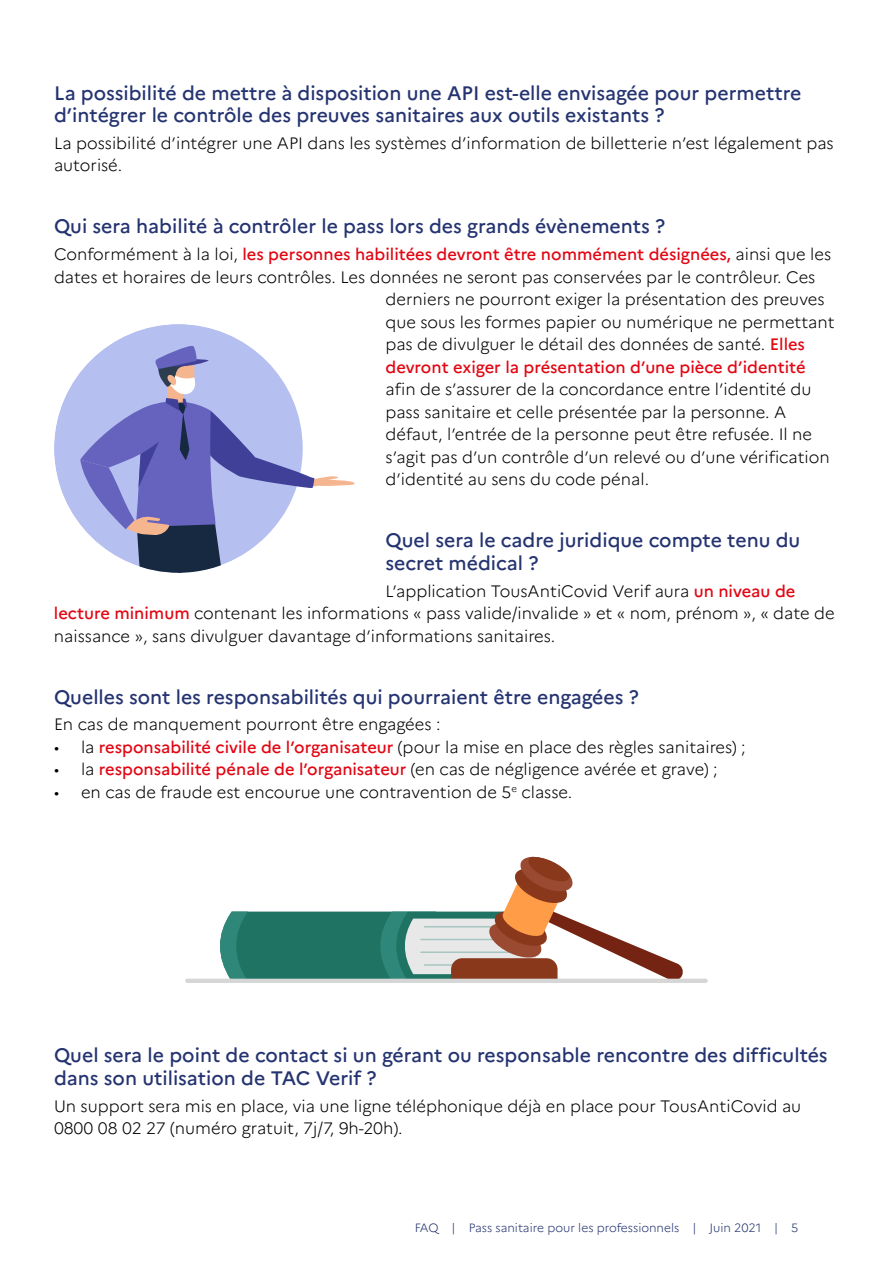
<style>
.page{position:relative;width:893px;height:1263px;background:#fff}
.page>*{position:absolute;margin:0;border:0;box-sizing:border-box;transform-origin:0 0}
.t1{font:500 19.5px/22.5px "Marianne";color:#253471}
.t2{font:300 16.5px/22.5px "Marianne";color:#000}
.t3{font:500 16.5px "Marianne";color:#e30613}
.t4{font:300 12px "Marianne";color:#253471}
.s1{font-weight:300;color:#000}
.s2{font-weight:500;color:#e30613}
</style>
<div class="page">
<svg style="left:217px;top:856px;width:467px;height:123px"></svg>
<hr style="left:185px;top:979px;width:523px;height:4px;background:#d6d6d6;border-radius:2px">
<svg style="left:54px;top:324px;width:190px;height:200px"></svg>
<svg style="left:80px;top:343px;width:275px;height:230px"></svg>
<p class="t1" style="left:54px;top:81px;width:749px">La possibilité de mettre à disposition une API est-elle envisagée pour permettre d’intégrer le contrôle des preuves sanitaires aux outils existants ?</p>
<p class="t2" style="left:54px;top:132px;width:781px">La possibilité d’intégrer une API dans les systèmes d’information de billetterie n’est légalement pas autorisé.</p>
<p class="t1" style="left:54px;top:215px;width:613px">Qui sera habilité à contrôler le pass lors des grands évènements ?</p>
<p class="t3" style="left:54px;top:244px;width:779px"><span class="s1">Conformément à la loi,</span> les personnes habilitées devront être nommément désignées, <span class="s1">ainsi que les</span></p>
<p class="t2" style="left:54px;top:266px;width:763px">dates et horaires de leurs contrôles. Les données ne seront pas conservées par le contrôleur. Ces</p>
<p class="t2" style="left:386px;top:288px;width:441px">derniers ne pourront exiger la présentation des preuves</p>
<p class="t2" style="left:386px;top:311px;width:451px">que sous les formes papier ou numérique ne permettant</p>
<p class="t2" style="left:386px;top:333px;width:421px">pas de divulguer le détail des données de santé. <span class="s2">Elles</span></p>
<p class="t3" style="left:386px;top:357px;width:422px">devront exiger la présentation d’une pièce d’identité</p>
<p class="t2" style="left:386px;top:378px;width:446px">afin de s’assurer de la concordance entre l’identité du pass sanitaire et celle présentée par la personne. A défaut, l’entrée de la personne peut être refusée. Il ne s’agit pas d’un contrôle d’un relevé ou d’une vérification d’identité au sens du code pénal.</p>
<p class="t1" style="left:386px;top:529px;width:416px">Quel sera le cadre juridique compte tenu du secret médical ?</p>
<p class="t2" style="left:54px;top:579px;width:782px;text-indent:332px">L’application TousAntiCovid Verif aura <span class="s2">un niveau de lecture minimum</span> contenant les informations « pass valide/invalide » et « nom, prénom », « date de naissance », sans divulguer davantage d’informations sanitaires.</p>
<p class="t1" style="left:54px;top:685px;width:586px">Quelles sont les responsabilités qui pourraient être engagées ?</p>
<p class="t2" style="left:54px;top:713px;width:388px">En cas de manquement pourront être engagées :</p>
<p class="t2" style="left:54px;top:736px;width:693px">• la <span class="s2">responsabilité civile de l’organisateur</span> (pour la mise en place des règles sanitaires) ;</p>
<p class="t2" style="left:54px;top:758px;width:665px">• la <span class="s2">responsabilité pénale de l’organisateur</span> (en cas de négligence avérée et grave) ;</p>
<p class="t2" style="left:54px;top:781px;width:520px">• en cas de fraude est encourue une contravention de 5<sup>e</sup> classe.</p>
<p class="t1" style="left:54px;top:1044px;width:775px">Quel sera le point de contact si un gérant ou responsable rencontre des difficultés dans son utilisation de TAC Verif ?</p>
<p class="t2" style="left:54px;top:1094px;width:749px">Un support sera mis en place, via une ligne téléphonique déjà en place pour TousAntiCovid au<br>0800 08 02 27 (numéro gratuit, 7j/7, 9h-20h).</p>
<p class="t4" style="left:415px;top:1220px;width:385px">FAQ | Pass sanitaire pour les professionnels | Juin 2021 | 5</p>
</div>
